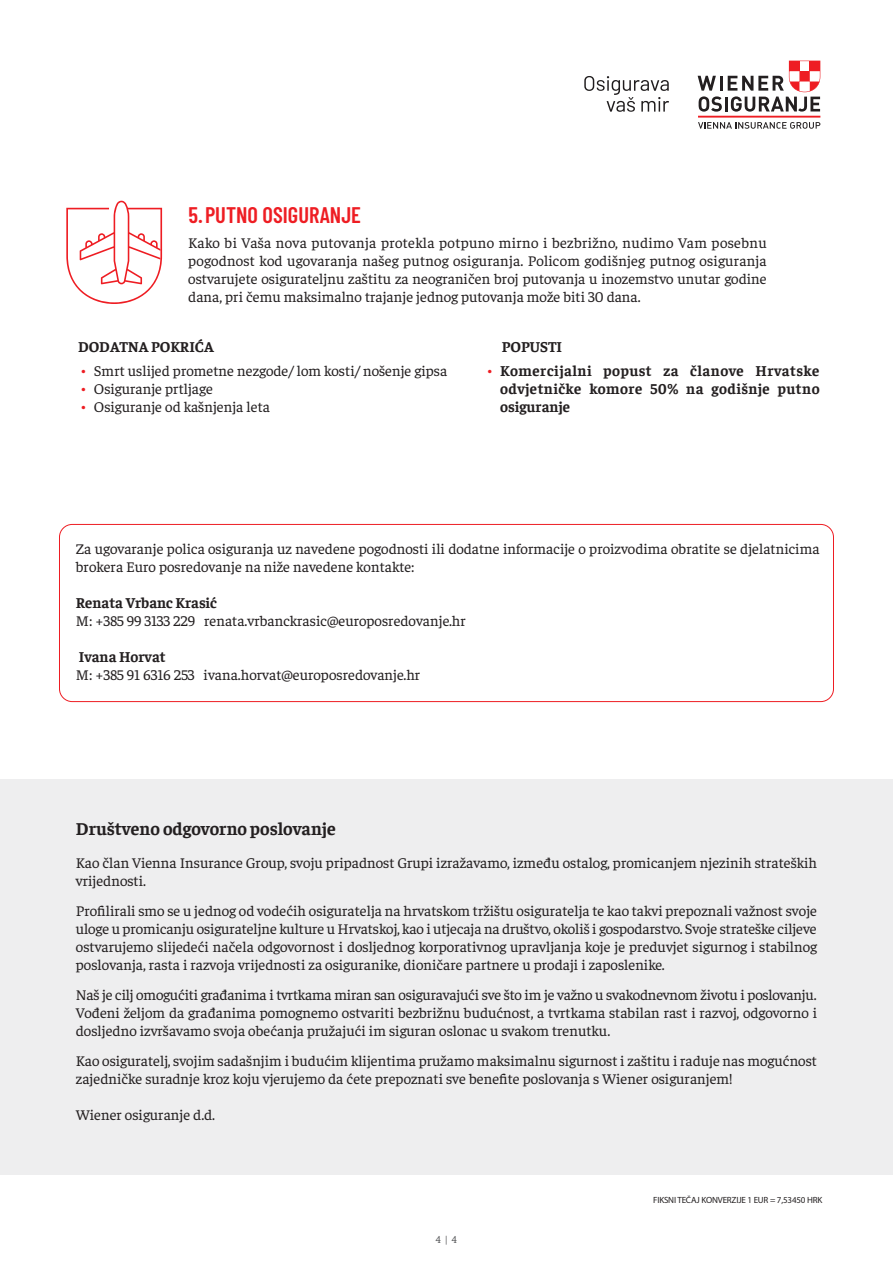
<style>
.page{position:relative;width:893px;height:1263px;background:#fff}
.page>*{position:absolute;margin:0;border:0;box-sizing:border-box;transform-origin:0 0}
.t1{font:600 22.5px "Barlow Condensed";color:#ee1d23}
.t2{font:700 18px "Faustina";color:#231f20}
.t3{font:15px/18px "Faustina";color:#231f20}
.t4{font:700 15px/18px "Faustina";color:#231f20;text-align:justify}
.t5{font:10.5px "Faustina";color:#57585a}
.t6{font:9px "Myriad Pro";letter-spacing:-.02em;color:#231f20}
.s1{color:#ee1d23}
.s2{font-weight:400;color:#ee1d23}
</style>
<div class="page">
<div style="left:0;top:779px;width:893px;height:396px;background:#eeeeef"></div>
<svg style="left:584px;top:76px;width:85px;height:36px"></svg>
<hr style="left:698px;top:116px;width:122px;height:2px;background:#ee1d23">
<hr style="left:725px;top:97px;width:3px;height:14px;background:#231f20">
<hr style="left:720px;top:76px;width:3px;height:15px;background:#231f20">
<svg style="left:698px;top:76px;width:24px;height:36px"></svg>
<svg style="left:698px;top:122px;width:122px;height:7px"></svg>
<svg style="left:728px;top:61px;width:92px;height:51px"></svg>
<svg style="left:66px;top:201px;width:96px;height:103px"></svg>
<div style="left:59px;top:524px;width:775px;height:178px;border:1px solid #ee1d23;border-radius:13px"></div>
<h1 class="t1" style="left:189px;top:199px;width:174px">5. PUTNO OSIGURANJE</h1>
<p class="t3" style="left:188px;top:233px;width:580px;text-align:justify">Kako bi Vaša nova putovanja protekla potpuno mirno i bezbrižno, nudimo Vam posebnu pogodnost kod ugovaranja našeg putnog osiguranja. Policom godišnjeg putnog osiguranja ostvarujete osigurateljnu zaštitu za neograničen broj putovanja u inozemstvo unutar godine dana, pri čemu maksimalno trajanje jednog putovanja može biti 30 dana.</p>
<p class="t4" style="left:78px;top:336px;width:137px">DODATNA POKRIĆA</p>
<p class="t3" style="left:80px;top:360px;width:368px"><span class="s1">•</span> Smrt uslijed prometne nezgode/ lom kosti/ nošenje gipsa</p>
<p class="t3" style="left:80px;top:378px;width:134px"><span class="s1">•</span> Osiguranje prtljage</p>
<p class="t3" style="left:80px;top:396px;width:191px"><span class="s1">•</span> Osiguranje od kašnjenja leta</p>
<p class="t4" style="left:502px;top:336px;width:62px">POPUSTI</p>
<p class="t4" style="left:500px;top:360px;width:321px;text-indent:-14px"><span class="s2">•</span> Komercijalni popust za članove Hrvatske odvjetničke komore 50% na godišnje putno osiguranje</p>
<p class="t3" style="left:76px;top:539px;width:745px">Za ugovaranje polica osiguranja uz navedene pogodnosti ili dodatne informacije o proizvodima obratite se djelatnicima brokera Euro posredovanje na niže navedene kontakte:</p>
<p class="t4" style="left:76px;top:593px;width:143px">Renata Vrbanc Krasić</p>
<p class="t3" style="left:76px;top:611px;width:391px">M: +385 99 3133 229 renata.vrbanckrasic@europosredovanje.hr</p>
<p class="t4" style="left:79px;top:647px;width:88px">Ivana Horvat</p>
<p class="t3" style="left:76px;top:665px;width:346px">M: +385 91 6316 253 ivana.horvat@europosredovanje.hr</p>
<p class="t2" style="left:76px;top:817px;width:261px">Društveno odgovorno poslovanje</p>
<p class="t3" style="left:76px;top:852px;width:743px">Kao član Vienna Insurance Group, svoju pripadnost Grupi izražavamo, između ostalog, promicanjem njezinih strateških vrijednosti.</p>
<p class="t3" style="left:76px;top:900px;width:743px;text-align:justify">Profilirali smo se u jednog od vodećih osiguratelja na hrvatskom tržištu osiguratelja te kao takvi prepoznali važnost svoje uloge u promicanju osigurateljne kulture u Hrvatskoj, kao i utjecaja na društvo, okoliš i gospodarstvo. Svoje strateške ciljeve ostvarujemo slijedeći načela odgovornost i dosljednog korporativnog upravljanja koje je preduvjet sigurnog i stabilnog poslovanja, rasta i razvoja vrijednosti za osiguranike, dioničare partnere u prodaji i zaposlenike.</p>
<p class="t3" style="left:76px;top:984px;width:743px;text-align:justify">Naš je cilj omogućiti građanima i tvrtkama miran san osiguravajući sve što im je važno u svakodnevnom životu i poslovanju.<br>Vođeni željom da građanima pomognemo ostvariti bezbrižnu budućnost, a tvrtkama stabilan rast i razvoj, odgovorno i dosljedno izvršavamo svoja obećanja pružajući im siguran oslonac u svakom trenutku.</p>
<p class="t3" style="left:76px;top:1050px;width:743px">Kao osiguratelj, svojim sadašnjim i budućim klijentima pružamo maksimalnu sigurnost i zaštitu i raduje nas mogućnost zajedničke suradnje kroz koju vjerujemo da ćete prepoznati sve benefite poslovanja s Wiener osiguranjem!</p>
<p class="t3" style="left:76px;top:1104px;width:141px">Wiener osiguranje d.d.</p>
<p class="t5" style="left:436px;top:1232px;width:23px">4 | 4</p>
<p class="t6" style="left:653px;top:1195px;width:171px">FIKSNI TEČAJ KONVERZIJE 1 EUR = 7,53450 HRK</p>
</div>
